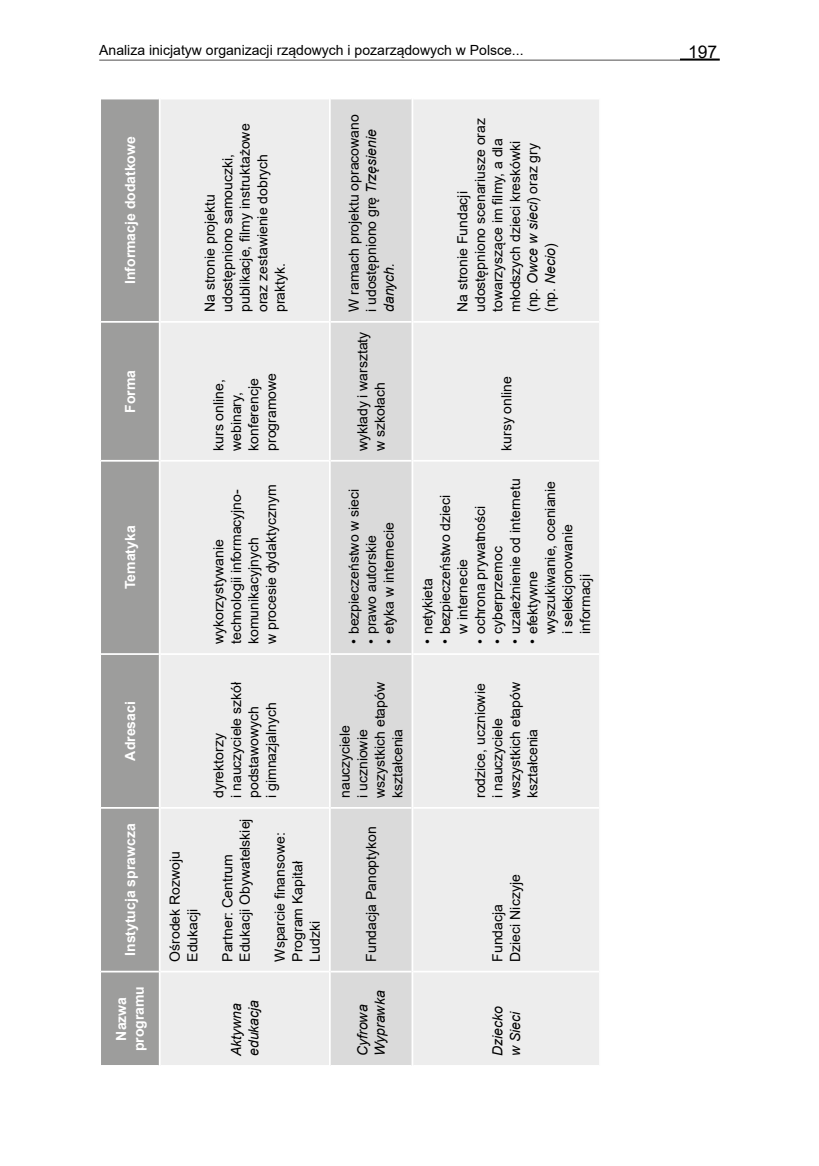
<style>
.page{position:relative;width:819px;height:1166px;background:#fff}
.page>*{position:absolute;margin:0;border:0;box-sizing:border-box;transform-origin:0 0}
.t1{font:17.5px "Arial";color:#000}
.t2{font:14px/17.5px "Arial";color:#000}
.t3{font:700 14px/17.5px "Arial";color:#fff;text-align:center}
.t4{font:italic 14px/17.5px "Arial";color:#000}
.s1{font-style:italic}
</style>
<div class="page">
<hr style="left:99px;top:60px;width:620px;height:1px;background:#706f6f">
<hr style="left:680px;top:59px;width:39px;height:1px;background:#000">
<div style="left:101px;top:99px;width:58px;height:966px;background:#9d9d9c"></div>
<div style="left:161px;top:99px;width:438px;height:966px;background:#ededed"></div>
<div style="left:331px;top:99px;width:80px;height:966px;background:#dadada"></div>
<hr style="left:160px;top:971px;width:169px;height:1px;background:#fff">
<hr style="left:160px;top:807px;width:169px;height:2px;background:#fff">
<hr style="left:160px;top:653px;width:169px;height:2px;background:#fff">
<hr style="left:160px;top:460px;width:169px;height:2px;background:#fff">
<hr style="left:160px;top:321px;width:169px;height:2px;background:#fff">
<hr style="left:329px;top:971px;width:2px;height:96px;background:#fff">
<hr style="left:329px;top:808px;width:2px;height:163px;background:#fff">
<hr style="left:331px;top:971px;width:80px;height:1px;background:#fff">
<hr style="left:329px;top:654px;width:2px;height:154px;background:#fff">
<hr style="left:331px;top:807px;width:80px;height:2px;background:#fff">
<hr style="left:329px;top:461px;width:2px;height:193px;background:#fff">
<hr style="left:331px;top:653px;width:80px;height:2px;background:#fff">
<hr style="left:329px;top:322px;width:2px;height:139px;background:#fff">
<hr style="left:331px;top:460px;width:80px;height:2px;background:#fff">
<hr style="left:329px;top:98px;width:2px;height:224px;background:#fff">
<hr style="left:331px;top:321px;width:80px;height:2px;background:#fff">
<hr style="left:411px;top:971px;width:2px;height:96px;background:#fff">
<hr style="left:411px;top:808px;width:2px;height:163px;background:#fff">
<hr style="left:413px;top:971px;width:186px;height:1px;background:#fff">
<hr style="left:411px;top:654px;width:2px;height:154px;background:#fff">
<hr style="left:413px;top:807px;width:186px;height:2px;background:#fff">
<hr style="left:411px;top:461px;width:2px;height:193px;background:#fff">
<hr style="left:413px;top:653px;width:186px;height:2px;background:#fff">
<hr style="left:411px;top:322px;width:2px;height:139px;background:#fff">
<hr style="left:413px;top:460px;width:186px;height:2px;background:#fff">
<hr style="left:411px;top:98px;width:2px;height:224px;background:#fff">
<hr style="left:413px;top:321px;width:186px;height:2px;background:#fff">
<hr style="left:101px;top:971px;width:58px;height:1px;background:#fff">
<hr style="left:101px;top:807px;width:58px;height:2px;background:#fff">
<hr style="left:101px;top:653px;width:58px;height:2px;background:#fff">
<hr style="left:101px;top:460px;width:58px;height:2px;background:#fff">
<hr style="left:101px;top:321px;width:58px;height:2px;background:#fff">
<p class="t2" style="left:99px;top:41px;width:426px">Analiza inicjatyw organizacji rządowych i pozarządowych w Polsce...</p>
<p class="t1" style="left:688px;top:39px;width:31px">197</p>
<p class="t3" style="left:121px;top:284px;width:149px;rotate:-90deg">Informacje dodatkowe</p>
<p class="t3" style="left:121px;top:413px;width:44px;rotate:-90deg">Forma</p>
<p class="t3" style="left:121px;top:589px;width:65px;rotate:-90deg">Tematyka</p>
<p class="t3" style="left:121px;top:760px;width:61px;rotate:-90deg">Adresaci</p>
<p class="t3" style="left:121px;top:956px;width:134px;rotate:-90deg">Instytucja sprawcza</p>
<p class="t3" style="left:113px;top:1051px;width:67px;rotate:-90deg">Nazwa programu</p>
<p class="t2" style="left:201px;top:312px;width:190px;rotate:-90deg">Na stronie projektu udostępniono samouczki, publikacje, filmy instruktażowe oraz zestawienie dobrych praktyk.</p>
<p class="t2" style="left:210px;top:451px;width:79px;rotate:-90deg">kurs online, webinary, konferencje programowe</p>
<p class="t2" style="left:210px;top:644px;width:161px;rotate:-90deg">wykorzystywanie technologii informacyjno&shy;komunikacyjnych<br>w procesie dydaktycznym</p>
<p class="t2" style="left:166px;top:962px;width:112px;rotate:-90deg">Ośrodek Rozwoju<br>Edukacji</p>
<p class="t2" style="left:210px;top:798px;width:117px;rotate:-90deg">dyrektorzy<br>i nauczyciele szkół podstawowych<br>i gimnazjalnych</p>
<p class="t2" style="left:218px;top:962px;width:145px;rotate:-90deg">Partner: Centrum<br>Edukacji Obywatelskiej</p>
<p class="t2" style="left:271px;top:962px;width:131px;rotate:-90deg">Wsparcie finansowe:<br>Program Kapitał<br>Ludzki</p>
<p class="t4" style="left:228px;top:1056px;width:58px;rotate:-90deg">Aktywna edukacja</p>
<p class="t2" style="left:345px;top:312px;width:199px;rotate:-90deg">W ramach projektu opracowano i udostępniono grę <span class="s1">Trzęsienie danych.</span></p>
<p class="t2" style="left:354px;top:451px;width:121px;rotate:-90deg">wykłady i warsztaty w szkołach</p>
<p class="t2" style="left:345px;top:644px;width:157px;rotate:-90deg">• bezpieczeństwo w sieci</p>
<p class="t2" style="left:380px;top:644px;width:123px;rotate:-90deg">• etyka w internecie</p>
<p class="t2" style="left:362px;top:644px;width:110px;rotate:-90deg">• prawo autorskie</p>
<p class="t2" style="left:336px;top:798px;width:117px;rotate:-90deg">nauczyciele<br>i uczniowie wszystkich etapów kształcenia</p>
<p class="t2" style="left:362px;top:962px;width:137px;rotate:-90deg">Fundacja Panoptykon</p>
<p class="t4" style="left:354px;top:1056px;width:67px;rotate:-90deg">Cyfrowa<br>Wyprawka</p>
<p class="t2" style="left:454px;top:312px;width:195px;rotate:-90deg">Na stronie Fundacji udostępniono scenariusze oraz towarzyszące im filmy, a dla młodszych dzieci kreskówki (np. <span class="s1">Owce w sieci</span>) oraz gry (np. <span class="s1">Necio</span>)</p>
<p class="t2" style="left:497px;top:451px;width:76px;rotate:-90deg">kursy online</p>
<p class="t2" style="left:506px;top:644px;width:167px;rotate:-90deg">• uzależnienie od internetu</p>
<p class="t2" style="left:524px;top:634px;width:155px;text-indent:-10px;rotate:-90deg">• efektywne wyszukiwanie, ocenianie i selekcjonowanie informacji</p>
<p class="t2" style="left:436px;top:634px;width:141px;text-indent:-10px;rotate:-90deg">• bezpieczeństwo dzieci w internecie</p>
<p class="t2" style="left:471px;top:644px;width:140px;rotate:-90deg">• ochrona prywatności</p>
<p class="t2" style="left:489px;top:644px;width:99px;rotate:-90deg">• cyberprzemoc</p>
<p class="t2" style="left:419px;top:644px;width:67px;rotate:-90deg">• netykieta</p>
<p class="t2" style="left:471px;top:798px;width:117px;rotate:-90deg">rodzice, uczniowie i nauczyciele wszystkich etapów kształcenia</p>
<p class="t2" style="left:489px;top:962px;width:89px;rotate:-90deg">Fundacja<br>Dzieci Niczyje</p>
<p class="t4" style="left:489px;top:1056px;width:51px;rotate:-90deg">Dziecko w Sieci</p>
</div>
